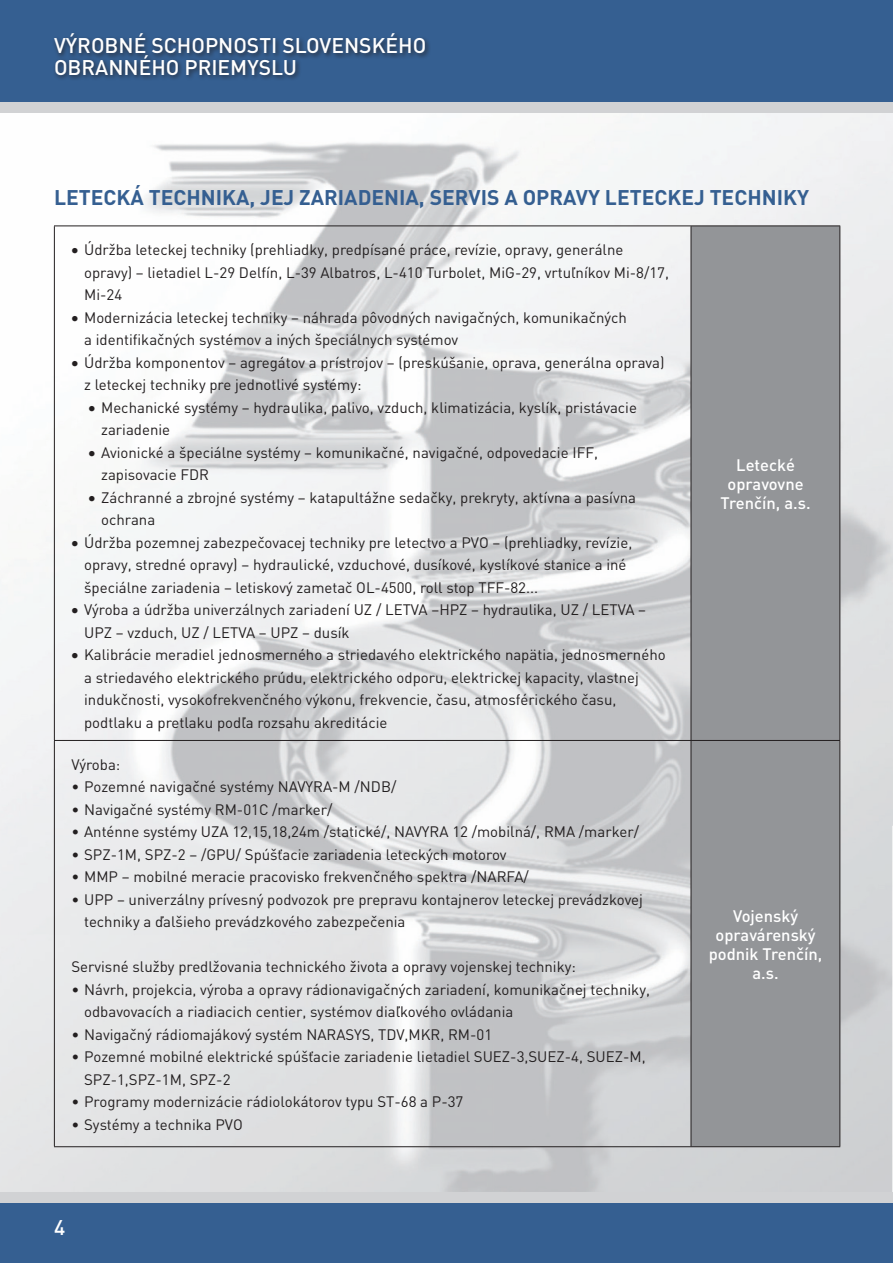
<style>
.page{position:relative;width:893px;height:1263px;background:#fff}
.page>*{position:absolute;margin:0;border:0;box-sizing:border-box;transform-origin:0 0}
.t1{font:700 21px "DINCE";letter-spacing:.09em;color:#355f91}
.t2{font:500 21px/21px "DINCE";color:#fff}
.t3{font:500 16.5px/18.9px "DINCE";color:#fff;text-align:center}
.t4{font:15px/22.5px "DINCE";color:#231f20}
</style>
<div class="page">
<img style="left:0;top:113px;width:893px;height:1080px">
<div style="left:0;top:0;width:893px;height:103px;background:#355f91"></div>
<div style="left:0;top:102px;width:893px;height:11px;background:#d1d2d4"></div>
<div style="left:0;top:1203px;width:893px;height:60px;background:#355f91"></div>
<div style="left:52px;top:31px;width:379px;height:50px;background:#231f20;opacity:.75"></div>
<div style="left:0;top:1193px;width:893px;height:10px;background:#d1d2d4"></div>
<div style="left:692px;top:227px;width:147px;height:919px;background:#939598"></div>
<hr style="left:54px;top:226px;width:637px;height:1px;background:#231f20">
<hr style="left:54px;top:226px;width:1px;height:514px;background:#231f20">
<hr style="left:691px;top:226px;width:149px;height:1px;background:#231f20">
<hr style="left:691px;top:226px;width:1px;height:514px;background:#231f20">
<hr style="left:839px;top:226px;width:1px;height:514px;background:#231f20">
<hr style="left:54px;top:740px;width:637px;height:1px;background:#231f20">
<hr style="left:54px;top:741px;width:1px;height:405px;background:#231f20">
<hr style="left:691px;top:740px;width:149px;height:1px;background:#231f20">
<hr style="left:691px;top:741px;width:1px;height:405px;background:#231f20">
<hr style="left:839px;top:741px;width:1px;height:405px;background:#231f20">
<hr style="left:54px;top:1146px;width:637px;height:1px;background:#231f20">
<hr style="left:691px;top:1146px;width:149px;height:1px;background:#231f20">
<h1 class="t2" style="left:54px;top:35px;width:374px">Výrobné schopnosti slovenského obranného priemyslu</h1>
<h1 class="t1" style="left:54px;top:183px;width:755px">LETECKÁ TECH NIKA, J EJ ZARIADENIA, SERVIS A OPRAVY LETECKEJ TECH NIKY</h1>
<p class="t4" style="left:84px;top:238px;width:586px;text-indent:-13px">• Údržba leteckej techniky (prehliadky, predpísané práce, revízie, opravy, generálne opravy) – lietadiel L-29 Delfín, L-39 Albatros, L-410 Turbolet, M iG-29, vrtuľníkov M i-8/17,<br>M i-24</p>
<p class="t4" style="left:84px;top:306px;width:544px;text-indent:-13px">• Modernizácia leteckej techniky – náhrada pôvodných navigačných, komunikačných a identifikačných systémov a iných špeciálnych systémov</p>
<p class="t4" style="left:84px;top:351px;width:582px;text-indent:-13px">• Údržba komponentov – agregátov a prístrojov – (preskúšanie, oprava, generálna oprava) z leteckej techniky pre jednotlivé systémy:</p>
<p class="t4" style="left:101px;top:396px;width:537px;text-indent:-13px">• M echanické systémy – hydraulika, palivo, vzduch, klimatizácia, kyslík, pristávacie zariadenie</p>
<p class="t4" style="left:101px;top:441px;width:498px;text-indent:-13px">• Avionické a špeciálne systémy – komunikačné, navigačné, odpovedacie IFF, zapisovacie FDR</p>
<p class="t4" style="left:101px;top:486px;width:536px;text-indent:-13px">• Záchranné a zbrojné systémy – katapultážne sedačky, prekryty, aktívna a pasívna ochrana</p>
<p class="t4" style="left:84px;top:531px;width:550px;text-indent:-13px">• Údržba pozemnej zabezpečovacej techniky pre letectvo a PVO – (prehliadky, revízie, opravy, stredné opravy) – hydraulické, vzduchové, dusíkové, kyslíkové stanice a iné špeciálne zariadenia – letiskový zametač OL-4500, roll stop TFF-82...</p>
<p class="t4" style="left:84px;top:598px;width:563px;text-indent:-13px">• Výroba a údržba univerzálnych zariadení UZ / LETVA –HPZ – hydraulika, UZ / LETVA –<br>UPZ – vzduch, UZ / LETVA – UPZ – dusík</p>
<p class="t4" style="left:84px;top:643px;width:583px;text-indent:-13px">• Kalibrácie meradiel jednosmerného a striedavého elektrického napätia, jednosmerného a striedavého elektrického prúdu, elektrického odporu, elektrickej kapacity, vlastnej indukčnosti, vysokofrekvenčného výkonu, frekvencie, času, atmosférického času, podtlaku a pretlaku podľa rozsahu akreditácie</p>
<p class="t3" style="left:721px;top:455px;width:91px">Letecké opravovne<br>Trenčín, a.s.</p>
<p class="t4" style="left:71px;top:753px;width:51px">Výroba:</p>
<p class="t4" style="left:71px;top:775px;width:227px">• Pozemné navigačné systémy NAVYRA</p>
<p class="t4" style="left:332px;top:775px;width:66px">-M /NDB/</p>
<p class="t4" style="left:71px;top:798px;width:262px">• Navigačné systémy RM -01C /marker/</p>
<p class="t4" style="left:71px;top:820px;width:344px">• Anténne systémy UZA 12,15,18,24m /statické/, NAVYRA</p>
<p class="t4" style="left:452px;top:820px;width:103px">12 /mobilná/, RMA</p>
<p class="t4" style="left:579px;top:820px;width:62px">/marker/</p>
<p class="t4" style="left:71px;top:843px;width:437px">• SPZ-1M , SPZ-2 – /GPU/ Spúšťacie zariadenia leteckých motorov</p>
<p class="t4" style="left:71px;top:865px;width:19px">• MMP</p>
<p class="t4" style="left:122px;top:865px;width:376px">– mobilné meracie pracovisko frekvenčného spektra /NARFA</p>
<p class="t4" style="left:524px;top:865px;width:7px">/</p>
<p class="t4" style="left:71px;top:888px;width:18px">• UPP</p>
<p class="t4" style="left:84px;top:888px;width:560px;text-indent:33px">– univerzálny prívesný podvozok pre prepravu kontajnerov leteckej prevádzkovej techniky a ďalšieho prevádzkového zabezpečenia</p>
<p class="t4" style="left:71px;top:955px;width:506px">Servisné služby predlžovania technického života a opravy vojenskej techniky:</p>
<p class="t4" style="left:84px;top:978px;width:567px;text-indent:-13px">• Návrh, projekcia, výroba a opravy rádionavigačných zariadení, komunikačnej techniky, odbavovacích a riadiacich centier, systémov diaľkového ovládania</p>
<p class="t4" style="left:71px;top:1023px;width:257px">• Navigačný rádiomajákový systém NARA</p>
<p class="t4" style="left:345px;top:1023px;width:148px">SYS, TDV,M KR, RM -01</p>
<p class="t4" style="left:84px;top:1045px;width:563px;text-indent:-13px">• Pozemné mobilné elektrické spúšťacie zariadenie lietadiel SUEZ-3,SUEZ-4, SUEZ-M ,<br>SPZ-1,SPZ-1M , SPZ-2</p>
<p class="t4" style="left:71px;top:1090px;width:394px">• Programy modernizácie rádiolokátorov typu ST-68 a P-37</p>
<p class="t4" style="left:71px;top:1113px;width:173px">• Systémy a technika PVO</p>
<h1 class="t2" style="left:54px;top:1216px;width:13px">4</h1>
<p class="t3" style="left:709px;top:906px;width:115px">Vojenský opravárenský podnik Trenčín, a.s.</p>
</div>
